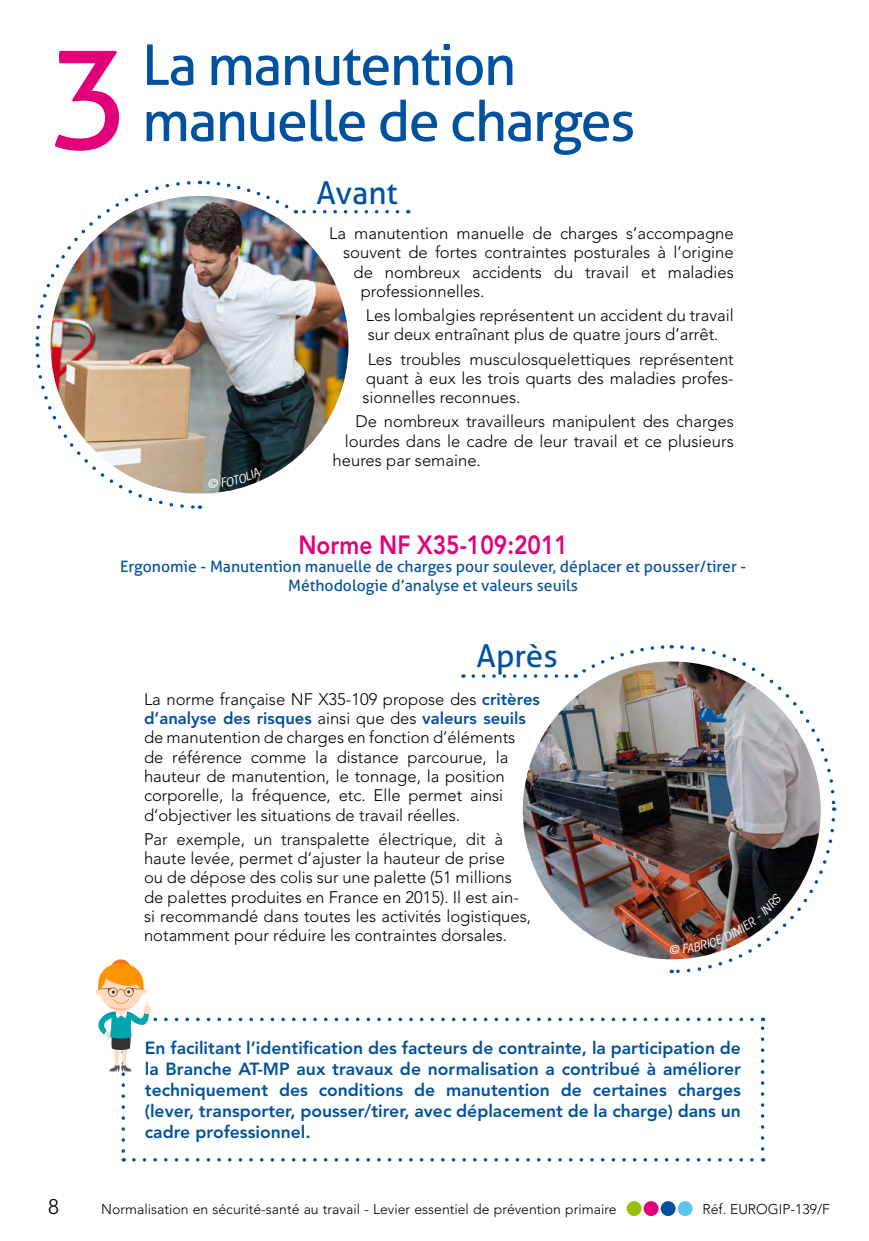
<style>
.page{position:relative;width:869px;height:1241px;background:#fff}
.page>*{position:absolute;margin:0;border:0;box-sizing:border-box;transform-origin:0 0}
.t1{font:138.95px "Aller";color:#e20079}
.t2{font:56px "Aller";letter-spacing:-.03em;color:#00519e}
.t3{font:31.5px "Aller";color:#00519e}
.t4{font:800 26.07px "Avenir LT";color:#e20079;scale:.87 1}
.t5{font:300 21px "Avenir LT";color:#000}
.t6{font:800 17.5px/21px "Avenir LT";color:#00519e;text-align:justify}
.t7{font:300 16.62px/19.2px "Avenir LT";color:#000}
.t8{font:15.75px/18.9px "Aller";color:#00519e;text-align:center}
.t9{font:300 14px "Avenir LT";color:#000}
.s1{font-weight:800;color:#00519e}
</style>
<div class="page">
<div style="left:626px;top:1200px;width:15px;height:15px;background:#98bf0c;border-radius:50%"></div>
<div style="left:643px;top:1200px;width:15px;height:15px;background:#e20079;border-radius:50%"></div>
<div style="left:660px;top:1200px;width:15px;height:15px;background:#00519e;border-radius:50%"></div>
<div style="left:677px;top:1200px;width:15px;height:15px;background:#5cc5ed;border-radius:50%"></div>
<svg style="left:96px;top:645px;width:740px;height:516px"></svg>
<img style="left:35px;top:180px;width:362px;height:329px">
<h1 class="t1" style="left:48px;top:7px;width:85px">3</h1>
<h2 class="t2" style="left:142px;top:31px;width:375px">La manutention</h2>
<h2 class="t2" style="left:142px;top:87px;width:494px">manuelle de charges</h2>
<h3 class="t3" style="left:316px;top:173px;width:83px">Avant</h3>
<p class="t7" style="left:329px;top:224px;width:406px">La manutention manuelle de charges s’accompagne</p>
<p class="t7" style="left:343px;top:243px;width:392px">souvent de fortes contraintes posturales à l’origine</p>
<p class="t7" style="left:353px;top:262px;width:381px">de nombreux accidents du travail et maladies</p>
<p class="t7" style="left:360px;top:281px;width:125px">professionnelles.</p>
<p class="t7" style="left:366px;top:306px;width:369px">Les lombalgies représentent un accident du travail sur deux entraînant plus de quatre jours d’arrêt.</p>
<p class="t7" style="left:362px;top:349px;width:373px;text-align:justify;text-indent:5px">Les troubles musculosquelettiques représentent quant à eux les trois quarts des maladies profes&shy;sionnelles reconnues.</p>
<p class="t7" style="left:355px;top:412px;width:380px">De nombreux travailleurs manipulent des charges</p>
<p class="t7" style="left:345px;top:431px;width:390px">lourdes dans le cadre de leur travail et ce plusieurs</p>
<p class="t7" style="left:332px;top:450px;width:150px">heures par semaine.</p>
<h3 class="t4" style="left:298px;top:529px;width:311px">Norme NF X35-109:2011</h3>
<p class="t8" style="left:120px;top:557px;width:627px">Ergonomie - Manutention manuelle de charges pour soulever, déplacer et pousser/tirer -<br>Méthodologie d’analyse et valeurs seuils</p>
<h3 class="t3" style="left:476px;top:637px;width:83px">Après</h3>
<p class="t7" style="left:144px;top:689px;width:397px">La norme française NF X35-109 propose des <span class="s1">critères d’analyse des risques</span> ainsi que des <span class="s1">valeurs seuils </span>de manutention de charges en fonction d’éléments<br>de référence comme la distance parcourue, la hauteur de manutention, le tonnage, la position corporelle, la fréquence, etc. Elle permet ainsi d’objectiver les situations de travail réelles.</p>
<p class="t7" style="left:144px;top:829px;width:388px">Par exemple, un transpalette électrique, dit à haute levée, permet d’ajuster la hauteur de prise<br>ou de dépose des colis sur une palette (51 millions de palettes produites en France en 2015). Il est ain&shy;si recommandé dans toutes les activités logistiques, notamment pour réduire les contraintes dorsales.</p>
<p class="t6" style="left:145px;top:1037px;width:597px">En facilitant l’identification des facteurs de contrainte, la participation de la Branche AT-MP aux travaux de normalisation a contribué à améliorer techniquement des conditions de manutention de certaines charges (lever, transporter, pousser/tirer, avec déplacement de la charge) dans un cadre professionnel.</p>
<p class="t5" style="left:48px;top:1194px;width:12px">8</p>
<p class="t9" style="left:101px;top:1200px;width:516px">Normalisation en sécurité-santé au travail - Levier essentiel de prévention primaire</p>
<p class="t9" style="left:702px;top:1200px;width:129px">Réf. EUROGIP-139/F</p>
</div>
